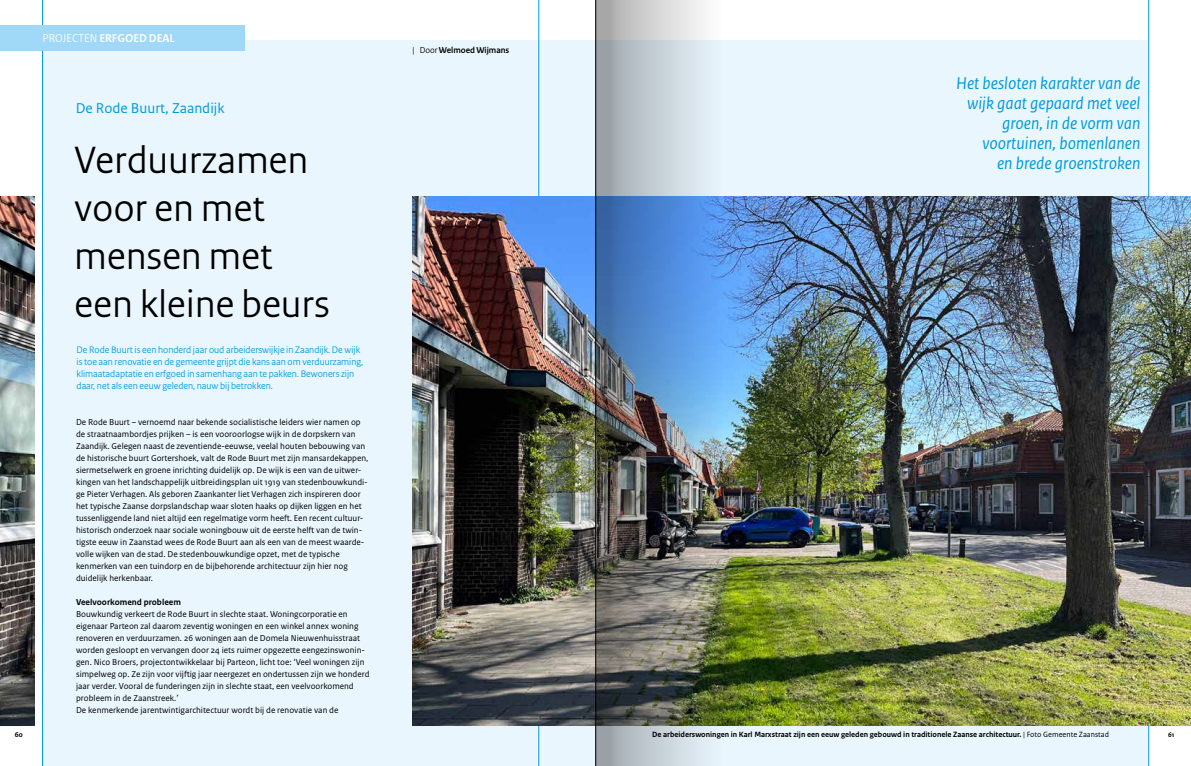
<style>
.page{position:relative;width:1191px;height:766px;background:#fff}
.page>*{position:absolute;margin:0;border:0;box-sizing:border-box;transform-origin:0 0}
.t1{font:40px/48px "Rijksoverheid Sans Heading";letter-spacing:.01em;color:#000}
.t2{font:italic 18px/20px "Rijksoverheid Sans Text";color:#009bdb;text-align:right}
.t3{font:15px "Rijksoverheid Sans Text";color:#009bdb}
.t4{font:700 12px "Rijksoverheid Sans Heading";color:#fff}
.t5{font:10px/12px "Rijksoverheid Sans Heading";color:#009bdb}
.t6{font:9px/12px "Rijksoverheid Sans Text";color:#000}
.t7{font:700 9px "Rijksoverheid Sans Text";color:#000}
.t8{font:700 9px "Rijksoverheid Sans Heading";color:#000}
.t9{font:700 8px "Rijksoverheid Sans Text";color:#000}
.t10{font:700 7.5px "Rijksoverheid Sans Text";color:#000}
.t11{font:700 7px "Rijksoverheid Sans Text";color:#000}
.s1{font-weight:400}
</style>
<div class="page">
<div style="left:43px;top:41px;width:1105px;height:724px;background:#eaf6fe"></div>
<hr style="left:42px;top:0;width:1px;height:765px;background:#009bdb">
<hr style="left:538px;top:0;width:1px;height:765px;background:#009bdb">
<div style="left:0;top:26px;width:244px;height:25px;background:#a0d8f7"></div>
<svg style="left:0;top:725px;width:23px;height:1px"></svg>
<svg style="left:1168px;top:725px;width:23px;height:1px"></svg>
<hr style="left:1148px;top:0;width:1px;height:765px;background:#009bdb">
<img style="left:412px;top:197px;width:779px;height:528px">
<img style="left:0;top:197px;width:34px;height:528px">
<img style="left:596px;top:0;width:169px;height:765px">
<hr style="left:595px;top:0;width:1px;height:765px;background:#000">
<h3 class="t4" style="left:43px;top:32px;width:134px"><span class="s1">PROJECTEN</span> ERFGOED DEAL</h3>
<h3 class="t3" style="left:76px;top:99px;width:150px">De Rode Buurt, Zaandijk</h3>
<h1 class="t1" style="left:75px;top:136px;width:257px">Verduurzamen voor en met mensen met een kleine beurs</h1>
<p class="t5" style="left:77px;top:344px;width:288px">De Rode Buurt is een honderd jaar oud arbeiderswijkje in Zaandijk. De wijk is toe aan renovatie en de gemeente grijpt die kans aan om verduurzaming, klimaatadaptatie en erfgoed in samenhang aan te pakken. Bewoners zijn daar, net als een eeuw geleden, nauw bij betrokken.</p>
<p class="t6" style="left:76px;top:416px;width:294px">De Rode Buurt – vernoemd naar bekende socialistische leiders wier namen op de straatnaambordjes prijken – is een vooroorlogse wijk in de dorpskern van Zaandijk. Gelegen naast de zeventiende-eeuwse, veelal houten bebouwing van de historische buurt Gortershoek, valt de Rode Buurt met zijn mansardekappen, siermetselwerk en groene inrichting duidelijk op. De wijk is een van de uitwer&shy;kingen van het landschappelijk uitbreidingsplan uit 1919 van stedenbouwkundi&shy;ge Pieter Verhagen. Als geboren Zaankanter liet Verhagen zich inspireren door het typische Zaanse dorpslandschap waar sloten haaks op dijken liggen en het tussenliggende land niet altijd een regelmatige vorm heeft. Een recent cultuur&shy;historisch onderzoek naar sociale woningbouw uit de eerste helft van de twin&shy;tigste eeuw in Zaanstad wees de Rode Buurt aan als een van de meest waarde&shy;volle wijken van de stad. De stedenbouwkundige opzet, met de typische kenmerken van een tuindorp en de bijbehorende architectuur zijn hier nog duidelijk herkenbaar.</p>
<p class="t7" style="left:76px;top:597px;width:106px">Veelvoorkomend probleem</p>
<p class="t6" style="left:76px;top:608px;width:295px">Bouwkundig verkeert de Rode Buurt in slechte staat. Woningcorporatie en eigenaar Parteon zal daarom zeventig woningen en een winkel annex woning renoveren en verduurzamen. 26 woningen aan de Domela Nieuwenhuisstraat worden gesloopt en vervangen door 24 iets ruimer opgezette eengezinswonin&shy;gen. Nico Broers, projectontwikkelaar bij Parteon, licht toe: ‘Veel woningen zijn simpelweg op. Ze zijn voor vijftig jaar neergezet en ondertussen zijn we honderd jaar verder. Vooral de funderingen zijn in slechte staat, een veelvoorkomend probleem in de Zaanstreek.’<br>De kenmerkende jarentwintigarchitectuur wordt bij de renovatie van de</p>
<p class="t8" style="left:412px;top:45px;width:98px"><span class="s1">| Door</span> Welmoed Wijmans</p>
<h2 class="t2" style="left:956px;top:73px;width:186px">Het besloten karakter van de wijk gaat gepaard met veel groen, in de vorm van voortuinen, bomenlanen<br>en brede groenstroken</h2>
<p class="t9" style="left:652px;top:730px;width:458px">De arbeiderswoningen in Karl Marxstraat zijn een eeuw geleden gebouwd in traditionele Zaanse architectuur. <span class="s1">| Foto Gemeente Zaanstad</span></p>
<p class="t10" style="left:15px;top:730px;width:9px">60</p>
<p class="t11" style="left:1168px;top:730px;width:8px">61</p>
</div>
